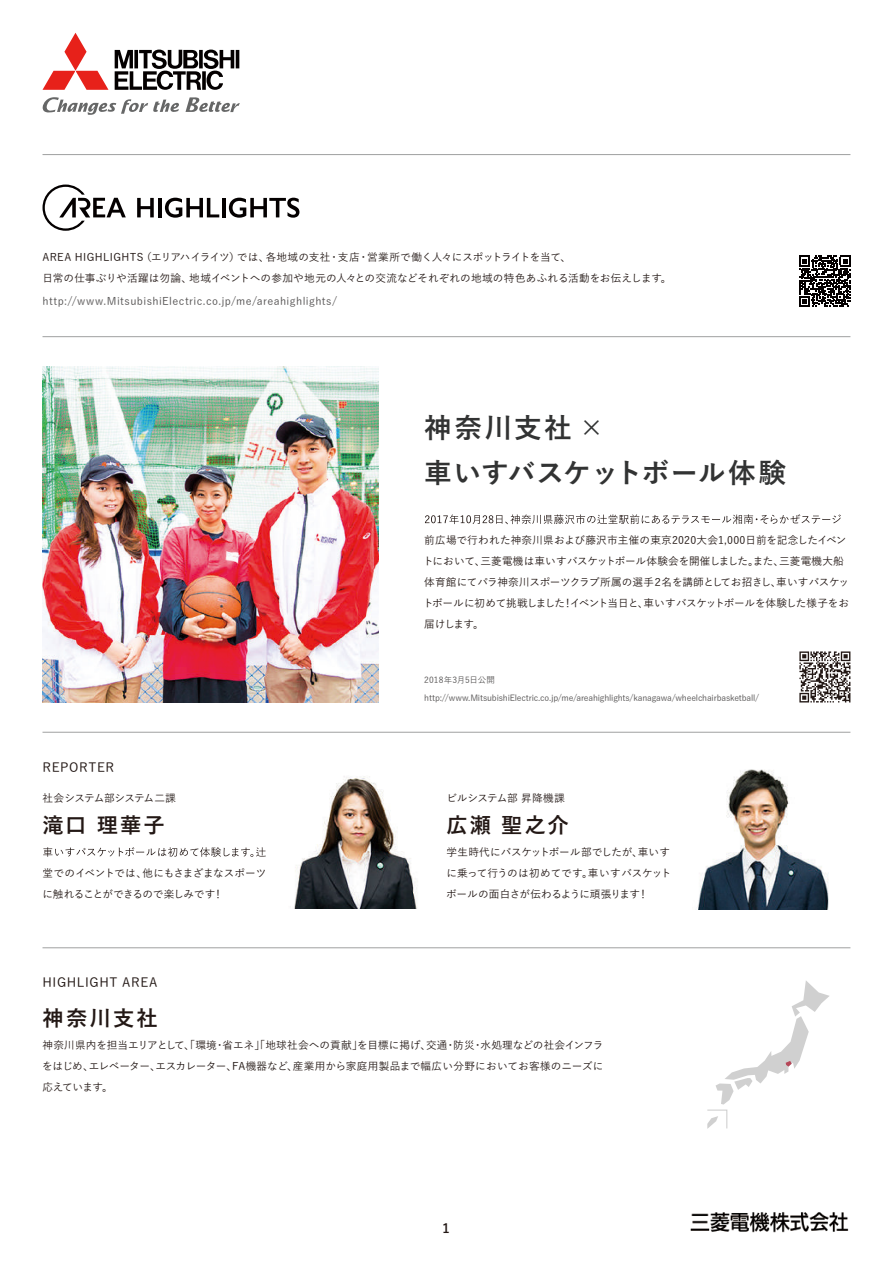
<style>
.page{position:relative;width:893px;height:1263px;background:#fff}
.page>*{position:absolute;margin:0;border:0;box-sizing:border-box;transform-origin:0 0}
.t1{font:700 27.6px/45px "Yu Go";letter-spacing:.035em;color:#323333}
.t2{font:700 21.3px "Yu Go";letter-spacing:.095em;color:#231815}
.t3{font:500 12.75px "Yu Go";letter-spacing:.05em;color:#231815}
.t4{font:700 12.75px "Yu Go";color:#231815}
.t5{font:500 10.65px/21px "Yu Go";letter-spacing:-.005em;color:#231815;text-align:justify}
.t6{font:500 10.65px "Yu Go";letter-spacing:.04em;color:#595757}
.t7{font:500 10.65px/21px "Yu Go";letter-spacing:-.03em;color:#231815}
.t8{font:500 10.65px "Yu Go";letter-spacing:-.05em;color:#231815}
.t9{font:500 8.55px/18px "Yu Go";letter-spacing:-.02em;color:#595757}
</style>
<div class="page">
<img style="left:294px;top:776px;width:123px;height:133px">
<img style="left:697px;top:769px;width:132px;height:141px">
<img style="left:43px;top:366px;width:335px;height:336px">
<svg style="left:799px;top:256px;width:51px;height:51px"></svg>
<svg style="left:43px;top:847px;width:223px;height:10px"></svg>
<hr style="left:43px;top:154px;width:807px;height:1px;background:#9fa0a0">
<hr style="left:43px;top:336px;width:807px;height:1px;background:#9fa0a0">
<hr style="left:43px;top:732px;width:807px;height:1px;background:#9fa0a0">
<hr style="left:43px;top:947px;width:807px;height:1px;background:#9fa0a0">
<svg style="left:425px;top:514px;width:416px;height:10px"></svg>
<svg style="left:42px;top:97px;width:198px;height:18px"></svg>
<svg style="left:43px;top:33px;width:65px;height:57px"></svg>
<svg style="left:115px;top:50px;width:124px;height:40px"></svg>
<svg style="left:137px;top:198px;width:17px;height:19px"></svg>
<hr style="left:158px;top:198px;width:4px;height:19px;background:#040000">
<svg style="left:165px;top:198px;width:54px;height:20px"></svg>
<hr style="left:222px;top:198px;width:4px;height:19px;background:#040000">
<svg style="left:229px;top:198px;width:70px;height:20px"></svg>
<svg style="left:43px;top:185px;width:83px;height:46px"></svg>
<img style="left:690px;top:1212px;width:159px;height:21px">
<svg style="left:799px;top:651px;width:51px;height:51px"></svg>
<svg style="left:707px;top:981px;width:122px;height:148px"></svg>
<p class="t5" style="left:43px;top:246px;width:630px">AREA HIGHLIGHTS（エリアハイライツ）では、各地域の支社・支店・営業所で働く人々にスポットライトを当て、<br>日常の仕事ぶりや活躍は勿論、地域イベントへの参加や地元の人々との交流などそれぞれの地域の特色あふれる活動をお伝えします。</p>
<p class="t6" style="left:43px;top:291px;width:296px">http://www.MitsubishiElectric.co.jp/me/areahighlights/</p>
<h1 class="t1" style="left:424px;top:406px;width:363px">神奈川支社 ×<br>車いすバスケットボール体験</h1>
<p class="t5" style="left:423px;top:529px;width:428px;text-align:left">前広場で行われた神奈川県および藤沢市主催の東京2020大会1,000日前を記念したイベントにおいて、三菱電機は車いすバスケットボール体験会を開催しました。また、三菱電機大船体育館にてパラ神奈川スポーツクラブ所属の選手２名を講師としてお招きし、車いすバスケットボールに初めて挑戦しました！イベント当日と、車いすバスケットボールを体験した様子をお届けします。</p>
<p class="t3" style="left:43px;top:756px;width:73px">REPORTER</p>
<p class="t8" style="left:43px;top:788px;width:135px">社会システム部システム二課</p>
<h2 class="t2" style="left:43px;top:813px;width:124px">滝口 理華子</h2>
<p class="t7" style="left:42px;top:861px;width:225px">堂でのイベントでは、他にもさまざまなスポーツに触れることができるので楽しみです！</p>
<p class="t3" style="left:43px;top:971px;width:117px">HIGHLIGHT AREA</p>
<h2 class="t2" style="left:43px;top:1006px;width:117px">神奈川支社</h2>
<p class="t9" style="left:424px;top:670px;width:336px">2018年3月5日公開http://www.MitsubishiElectric.co.jp/me/areahighlights/kanagawa/wheelchairbasketball/</p>
<p class="t5" style="left:446px;top:786px;width:120px">ビルシステム部 昇降機課</p>
<h2 class="t2" style="left:446px;top:813px;width:124px">広瀬 聖之介</h2>
<p class="t5" style="left:446px;top:840px;width:227px">学生時代にバスケットボール部でしたが、車いすに乗って行うのは初めてです。車いすバスケットボールの面白さが伝わるように頑張ります！</p>
<p class="t5" style="left:42px;top:1033px;width:563px">神奈川県内を担当エリアとして、「環境・省エネ」「地球社会への貢献」を目標に掲げ、交通・防災・水処理などの社会インフラをはじめ、エレベーター、エスカレーター、FA機器など、産業用から家庭用製品まで幅広い分野においてお客様のニーズに応えています。</p>
<p class="t4" style="left:442px;top:1221px;width:9px">1</p>
</div>
